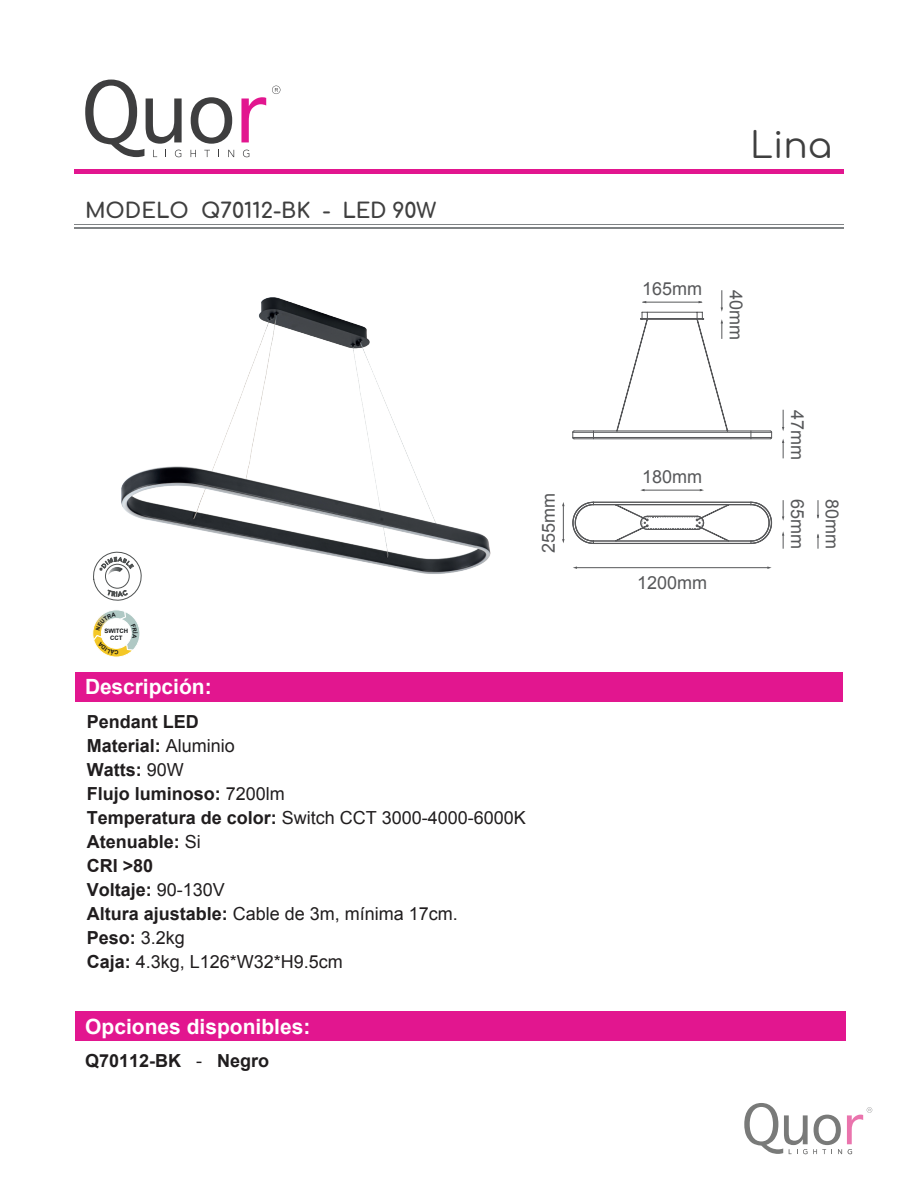
<style>
.page{position:relative;width:918px;height:1188px;background:#fff}
.page>*{position:absolute;margin:0;border:0;box-sizing:border-box;transform-origin:0 0}
.t1{font:36px "Comfortaa";color:#3f3f3f}
.t2{font:700 21px "Arial";color:#fff}
.t3{font:700 21px "Comfortaa";color:#3f3f3f}
.t4{font:700 18px/24px "Arial";color:#201d1e}
.t5{font:18px "Arial";color:#57585a}
.t6{font:700 6px/7.4px "Arial";color:#111416;text-align:center}
.s1{font-weight:400}
.s2{color:#211c1d}
</style>
<div class="page">
<hr style="left:74px;top:169px;width:770px;height:4px;background:#e2168f">
<hr style="left:74px;top:227px;width:770px;height:1px;background:#808385">
<hr style="left:74px;top:224px;width:770px;height:1px;background:#808385">
<div style="left:75px;top:672px;width:768px;height:29px;background:#e2168f"></div>
<svg style="left:241px;top:97px;width:25px;height:45px"></svg>
<svg style="left:191px;top:97px;width:41px;height:47px"></svg>
<svg style="left:85px;top:80px;width:97px;height:77px"></svg>
<svg style="left:191px;top:150px;width:5px;height:7px"></svg>
<svg style="left:204px;top:150px;width:6px;height:7px"></svg>
<svg style="left:228px;top:150px;width:6px;height:7px"></svg>
<svg style="left:243px;top:150px;width:6px;height:7px"></svg>
<svg style="left:272px;top:86px;width:8px;height:8px"></svg>
<div style="left:75px;top:1012px;width:771px;height:29px;background:#e2168f"></div>
<svg style="left:744px;top:1103px;width:128px;height:51px"></svg>
<svg style="left:782px;top:410px;width:2px;height:21px"></svg>
<svg style="left:782px;top:439px;width:2px;height:19px"></svg>
<svg style="left:782px;top:500px;width:2px;height:21px"></svg>
<svg style="left:782px;top:531px;width:2px;height:18px"></svg>
<svg style="left:817px;top:500px;width:2px;height:19px"></svg>
<svg style="left:817px;top:534px;width:2px;height:15px"></svg>
<hr style="left:577px;top:567px;width:192px;height:1px;background:#57585a">
<hr style="left:563px;top:504px;width:1px;height:37px;background:#57585a">
<hr style="left:643px;top:490px;width:59px;height:1px;background:#57585a">
<img style="left:121px;top:298px;width:370px;height:276px">
<svg style="left:572px;top:290px;width:200px;height:150px"></svg>
<hr style="left:593px;top:502px;width:158px;height:1px;background:#57585a">
<hr style="left:593px;top:504px;width:158px;height:1px;background:#57585a">
<hr style="left:593px;top:541px;width:158px;height:1px;background:#57585a">
<hr style="left:593px;top:543px;width:158px;height:1px;background:#57585a">
<svg style="left:750px;top:501px;width:22px;height:43px"></svg>
<svg style="left:572px;top:501px;width:22px;height:43px"></svg>
<svg style="left:615px;top:505px;width:115px;height:37px"></svg>
<svg style="left:93px;top:551px;width:50px;height:50px"></svg>
<svg style="left:92px;top:610px;width:48px;height:47px"></svg>
<p class="t3" style="left:85px;top:191px;width:353px">MODELO Q70112-BK - LED 90W</p>
<p class="t5" style="left:537px;top:553px;width:62px;rotate:-90deg">255mm</p>
<p class="t6" style="left:104px;top:627px;width:25px">SWITCH<br>CCT</p>
<p class="t2" style="left:85px;top:673px;width:128px">Descripción:</p>
<p class="t4" style="left:87px;top:710px;width:441px">Pendant LED<br>Material: <span class="s1">Aluminio<br></span>Watts: <span class="s1">90W<br></span>Flujo luminoso: <span class="s1">7200lm<br></span>Temperatura de color: <span class="s1">Switch CCT 3000-4000-6000K<br></span>Atenuable: <span class="s1">Si<br></span><span class="s2">CRI &gt;80<br></span>Voltaje: <span class="s1">90-130V<br></span>Altura ajustable: <span class="s1">Cable de 3m, mínima 17cm.<br></span>Peso: <span class="s1">3.2kg<br></span>Caja: <span class="s1">4.3kg, L126*W32*H9.5cm</span></p>
<p class="t2" style="left:85px;top:1013px;width:227px">Opciones disponibles:</p>
<p class="t4" style="left:85px;top:1049px;width:186px">Q70112-BK <span class="s1">-</span> Negro</p>
<h1 class="t1" style="left:750px;top:113px;width:83px">Lina</h1>
<p class="t5" style="left:642px;top:277px;width:62px">165mm</p>
<p class="t5" style="left:748px;top:290px;width:52px;rotate:90deg">40mm</p>
<p class="t5" style="left:642px;top:465px;width:62px">180mm</p>
<p class="t5" style="left:637px;top:571px;width:72px">1200mm</p>
<p class="t5" style="left:809px;top:410px;width:52px;rotate:90deg">47mm</p>
<p class="t5" style="left:809px;top:499px;width:52px;rotate:90deg">65mm</p>
<p class="t5" style="left:844px;top:499px;width:52px;rotate:90deg">80mm</p>
</div>
